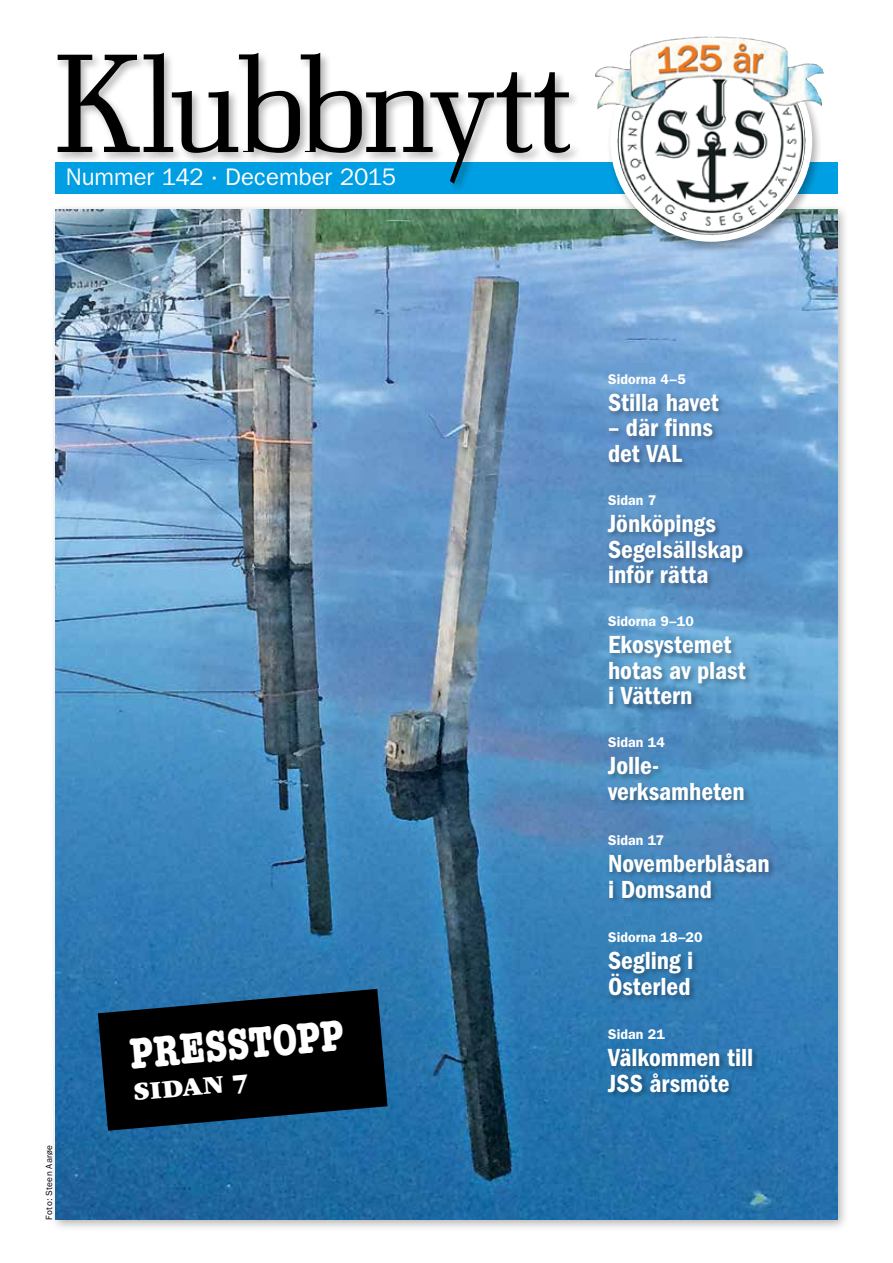
<style>
.page{position:relative;width:893px;height:1263px;background:#fff}
.page>*{position:absolute;margin:0;border:0;box-sizing:border-box;transform-origin:0 0}
.t1{font:138px "Bodonitown";letter-spacing:-.02em;color:#000}
.t2{font:700 condensed 45px "American Typewriter";color:#fff}
.t3{font:900 26.25px "Garamond";color:#fff}
.t4{font:600 condensed 25.65px/25.7px "Franklin Gothic";letter-spacing:-.005em;color:#fff}
.t5{font:24px "Franklin Gothic";letter-spacing:-.005em;color:#fff}
.t6{font:600 14.1px "Franklin Gothic";letter-spacing:.01em;color:#fff}
.t7{font:9px "Franklin Gothic";letter-spacing:.02em;color:#000}
</style>
<div class="page">
<div style="left:49px;top:204px;width:801px;height:1028px;background:#000;opacity:.3"></div>
<img style="left:55px;top:210px;width:782px;height:1009px">
<div style="left:55px;top:162px;width:782px;height:31px;background:#009fe3"></div>
<div style="left:55px;top:51px;width:526px;height:143px;background:#000;opacity:.3"></div>
<div style="left:606px;top:38px;width:217px;height:216px;background:#000;opacity:.3"></div>
<svg style="left:610px;top:40px;width:202px;height:202px"></svg>
<img style="left:595px;top:37px;width:99px;height:116px">
<div style="left:607px;top:392px;width:119px;height:78px;background:#000;opacity:.3"></div>
<div style="left:607px;top:513px;width:143px;height:78px;background:#000;opacity:.3"></div>
<div style="left:607px;top:756px;width:144px;height:52px;background:#000;opacity:.3"></div>
<div style="left:608px;top:852px;width:168px;height:53px;background:#000;opacity:.3"></div>
<div style="left:608px;top:634px;width:145px;height:78px;background:#000;opacity:.3"></div>
<div style="left:607px;top:950px;width:92px;height:52px;background:#000;opacity:.3"></div>
<div style="left:606px;top:1047px;width:153px;height:52px;background:#000;opacity:.3"></div>
<svg style="left:98px;top:989px;width:290px;height:142px;background:#061621"></svg>
<h1 class="t1" style="left:55px;top:22px;width:517px">Klubbnytt</h1>
<p class="t5" style="left:66px;top:163px;width:332px">Nummer 142 · December 2015</p>
<p class="t7" style="left:44px;top:1219px;width:76px;rotate:-90deg">Foto: Steen Aarøe</p>
<h2 class="t2" style="left:127px;top:1018px;width:216px;rotate:-5deg">PRESSTOPP</h2>
<p class="t3" style="left:132px;top:1078px;width:118px;rotate:-5deg">SIDAN 7</p>
<p class="t6" style="left:608px;top:371px;width:79px">Sidorna 4–5</p>
<p class="t4" style="left:608px;top:389px;width:112px">Stilla havet</p>
<p class="t4" style="left:608px;top:415px;width:106px">– där finns det VAL</p>
<p class="t6" style="left:608px;top:492px;width:50px">Sidan 7</p>
<p class="t4" style="left:608px;top:511px;width:137px">Jönköpings<br>Segelsällskap inför rätta</p>
<p class="t6" style="left:608px;top:613px;width:87px">Sidorna 9–10</p>
<p class="t4" style="left:608px;top:632px;width:139px">Ekosystemet hotas av plast i Vättern</p>
<p class="t6" style="left:608px;top:734px;width:58px">Sidan 14</p>
<p class="t4" style="left:608px;top:753px;width:138px">Jolle&shy;verksamheten</p>
<p class="t6" style="left:608px;top:832px;width:58px">Sidan 17</p>
<p class="t4" style="left:608px;top:851px;width:163px">Novemberblåsan i Domsand</p>
<p class="t6" style="left:608px;top:929px;width:96px">Sidorna 18–20</p>
<p class="t4" style="left:608px;top:948px;width:87px">Segling i<br>Österled</p>
<p class="t6" style="left:608px;top:1026px;width:58px">Sidan 21</p>
<p class="t4" style="left:608px;top:1045px;width:147px">Välkommen till<br>JSS årsmöte</p>
</div>
